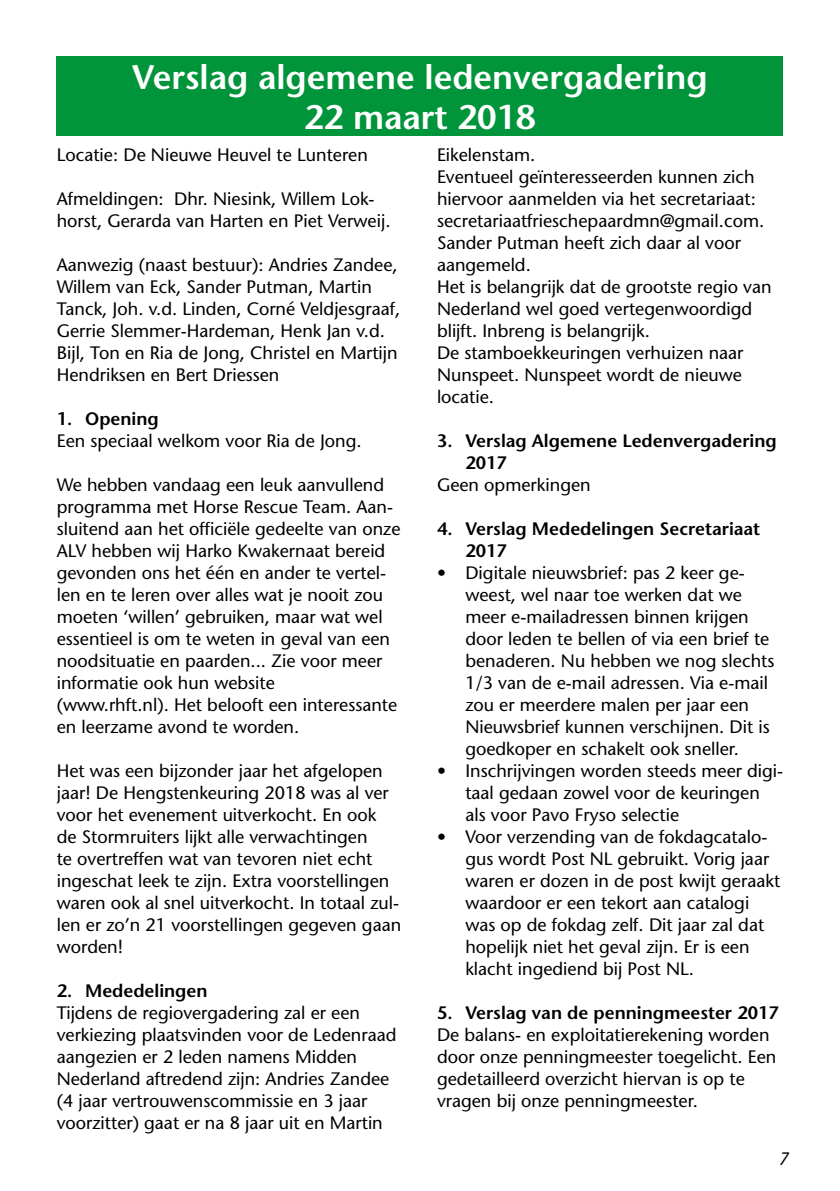
<style>
.page{position:relative;width:840px;height:1191px;background:#fff}
.page>*{position:absolute;margin:0;border:0;box-sizing:border-box;transform-origin:0 0}
.t1{font:600 34px/40px "Stone Sans Std";color:#fff;text-align:center}
.t2{font:500 18px/22px "Stone Sans Std";color:#000}
.t3{font:600 18px/22px "Stone Sans Std";color:#000}
.t4{font:italic 500 18px "Stone Sans Std";color:#000}
</style>
<div class="page">
<div style="left:57px;top:57px;width:725px;height:79px;background:#00953a"></div>
<h1 class="t1" style="left:132px;top:57px;width:576px">Verslag algemene ledenvergadering<br>22 maart 2018</h1>
<p class="t2" style="left:57px;top:143px;width:312px">Locatie: De Nieuwe Heuvel te Lunteren</p>
<p class="t2" style="left:57px;top:187px;width:335px">Afmeldingen: Dhr. Niesink, Willem Lok&shy;horst, Gerarda van Harten en Piet Verweij.</p>
<p class="t2" style="left:57px;top:253px;width:345px">Aanwezig (naast bestuur): Andries Zandee, Willem van Eck, Sander Putman, Martin Tanck, Joh. v.d. Linden, Corné Veldjesgraaf, Gerrie Slemmer-Hardeman, Henk Jan v.d.<br>Bijl, Ton en Ria de Jong, Christel en Martijn Hendriksen en Bert Driessen</p>
<p class="t3" style="left:57px;top:407px;width:103px">1. Opening</p>
<p class="t2" style="left:57px;top:429px;width:306px">Een speciaal welkom voor Ria de Jong.</p>
<p class="t2" style="left:57px;top:473px;width:345px">We hebben vandaag een leuk aanvullend programma met Horse Rescue Team. Aan&shy;sluitend aan het officiële gedeelte van onze ALV hebben wij Harko Kwakernaat bereid gevonden ons het één en ander te vertel&shy;len en te leren over alles wat je nooit zou moeten ‘willen’ gebruiken, maar wat wel essentieel is om te weten in geval van een noodsituatie en paarden... Zie voor meer informatie ook hun website<br>(www.rhft.nl). Het belooft een interessante en leerzame avond te worden.</p>
<p class="t2" style="left:57px;top:759px;width:346px">Het was een bijzonder jaar het afgelopen jaar! De Hengstenkeuring 2018 was al ver voor het evenement uitverkocht. En ook<br>de Stormruiters lijkt alle verwachtingen<br>te overtreffen wat van tevoren niet echt ingeschat leek te zijn. Extra voorstellingen waren ook al snel uitverkocht. In totaal zul&shy;len er zo’n 21 voorstellingen gegeven gaan worden!</p>
<p class="t3" style="left:57px;top:979px;width:152px">2. Mededelingen</p>
<p class="t2" style="left:57px;top:1001px;width:341px">Tijdens de regiovergadering zal er een verkiezing plaatsvinden voor de Ledenraad aangezien er 2 leden namens Midden Nederland aftredend zijn: Andries Zandee (4 jaar vertrouwenscommissie en 3 jaar voorzitter) gaat er na 8 jaar uit en Martin</p>
<p class="t2" style="left:437px;top:143px;width:336px">Eikelenstam.<br>Eventueel geïnteresseerden kunnen zich hiervoor aanmelden via het secretariaat: secretariaatfrieschepaardmn@gmail.com.<br>Sander Putman heeft zich daar al voor aangemeld.<br>Het is belangrijk dat de grootste regio van<br>Nederland wel goed vertegenwoordigd blijft. Inbreng is belangrijk.<br>De stamboekkeuringen verhuizen naar<br>Nunspeet. Nunspeet wordt de nieuwe locatie.</p>
<p class="t3" style="left:465px;top:429px;width:313px;text-indent:-28px">3. Verslag Algemene Ledenvergadering<br>2017</p>
<p class="t2" style="left:437px;top:473px;width:155px">Geen opmerkingen</p>
<p class="t3" style="left:465px;top:517px;width:296px;text-indent:-28px">4. Verslag Mededelingen Secretariaat<br>2017</p>
<p class="t2" style="left:465px;top:561px;width:310px;text-indent:-28px">• Digitale nieuwsbrief: pas 2 keer ge&shy;weest, wel naar toe werken dat we meer e-mailadressen binnen krijgen door leden te bellen of via een brief te benaderen. Nu hebben we nog slechts 1/3 van de e-mail adressen. Via e-mail zou er meerdere malen per jaar een Nieuwsbrief kunnen verschijnen. Dit is goedkoper en schakelt ook sneller.</p>
<p class="t2" style="left:465px;top:759px;width:319px;text-indent:-28px">• Inschrijvingen worden steeds meer digi&shy;taal gedaan zowel voor de keuringen als voor Pavo Fryso selectie</p>
<p class="t2" style="left:465px;top:825px;width:316px;text-indent:-28px">• Voor verzending van de fokdagcatalo&shy;gus wordt Post NL gebruikt. Vorig jaar waren er dozen in de post kwijt geraakt waardoor er een tekort aan catalogi was op de fokdag zelf. Dit jaar zal dat hopelijk niet het geval zijn. Er is een klacht ingediend bij Post NL.</p>
<p class="t3" style="left:437px;top:1001px;width:343px">5. Verslag van de penningmeester 2017</p>
<p class="t2" style="left:437px;top:1023px;width:340px">De balans- en exploitatierekening worden door onze penningmeester toegelicht. Een gedetailleerd overzicht hiervan is op te vragen bij onze penningmeester.</p>
<p class="t4" style="left:778px;top:1147px;width:12px">7</p>
</div>
